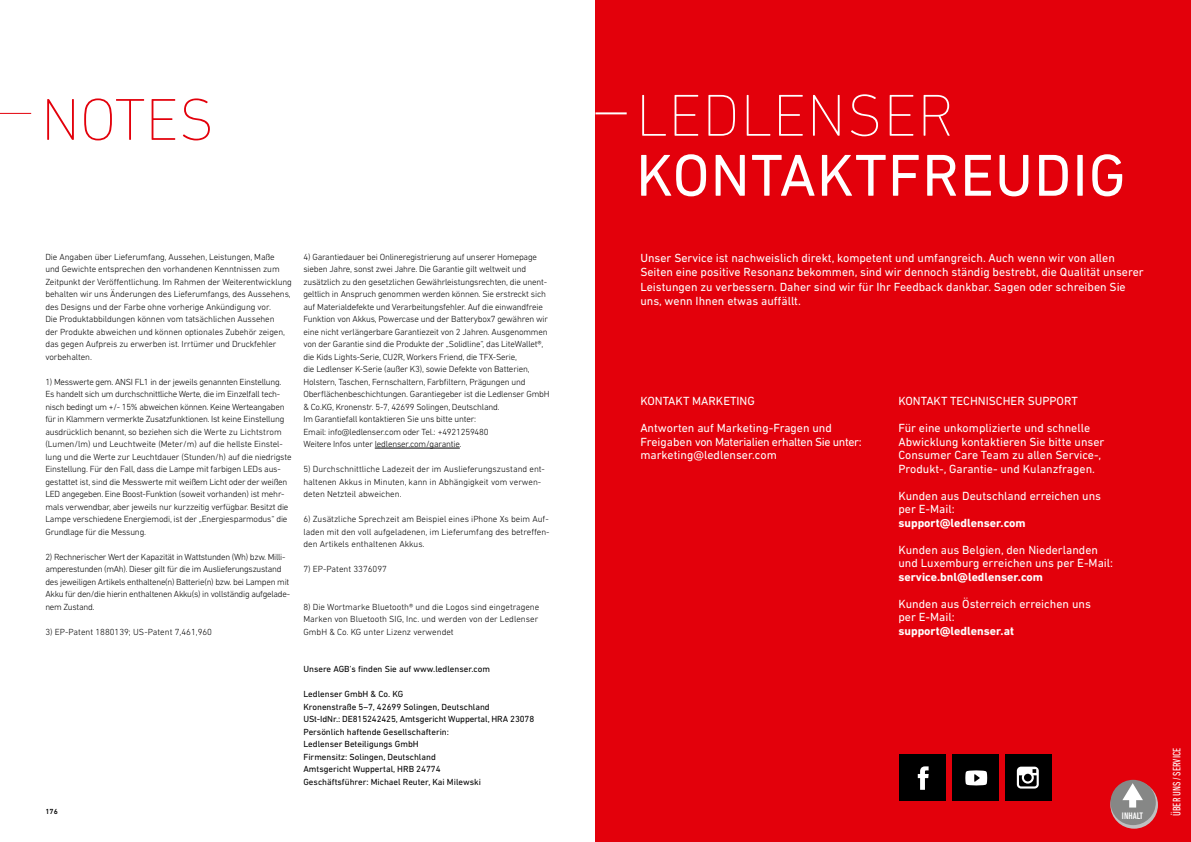
<style>
.page{position:relative;width:1191px;height:842px;background:#fff}
.page>*{position:absolute;margin:0;border:0;box-sizing:border-box;transform-origin:0 0}
.t1{font:60px "DIN Next LT Pro";letter-spacing:.015em;color:#fff}
.t2{font:200 60px "DIN Next LT Pro";letter-spacing:.015em;color:#fff}
.t3{font:200 60px "DIN Next LT Pro";color:#e3000b}
.t4{font:12px/13.5px "DIN Next LT Pro";color:#fff}
.t5{font:700 12px "DIN Next LT Pro";color:#fff}
.t6{font:condensed 11px "DIN Next LT Pro";letter-spacing:.005em;color:#fff}
.t7{font:500 condensed 9.6px "DIN Next LT Pro";color:#fff}
.t8{font:300 9px/12.5px "DIN Next LT Pro";letter-spacing:-.02em;color:#000}
.t9{font:300 9px/12.5px "DIN Next LT Pro";color:#000}
.t10{font:9px/12.5px "DIN Next LT Pro";color:#000}
.t11{font:500 7.5px "DIN Next LT Pro";color:#000}
</style>
<div class="page">
<div style="left:595px;top:0;width:596px;height:842px;background:#e3000b"></div>
<hr style="left:595px;top:112px;width:31px;height:2px;background:#fff">
<hr style="left:0;top:113px;width:31px;height:1px;background:#e3000b">
<hr style="left:375px;top:448px;width:85px;height:1px;background:#000">
<div style="left:899px;top:754px;width:47px;height:47px;background:#000"></div>
<svg style="left:917px;top:766px;width:11px;height:24px"></svg>
<div style="left:952px;top:754px;width:46px;height:47px;background:#000"></div>
<svg style="left:965px;top:770px;width:22px;height:15px"></svg>
<div style="left:1005px;top:754px;width:46px;height:47px;background:#000"></div>
<svg style="left:1016px;top:767px;width:22px;height:21px"></svg>
<svg style="left:1110px;top:781px;width:48px;height:48px"></svg>
<div style="left:1110px;top:780px;width:45px;height:45px;background:#868786;border-radius:50%"></div>
<svg style="left:1122px;top:783px;width:21px;height:24px"></svg>
<h1 class="t3" style="left:41px;top:85px;width:175px">NOTES</h1>
<p class="t8" style="left:45px;top:250px;width:248px">Die Angaben über Lieferumfang, Aussehen, Leistungen, Maße<br>und Gewichte entsprechen den vorhandenen Kenntnissen zum Zeitpunkt der Veröffentlichung. Im Rahmen der Weiterentwicklung behalten wir uns Änderungen des Lieferumfangs, des Aussehens, des Designs und der Farbe ohne vorherige Ankündigung vor.<br>Die Produktabbildungen können vom tatsächlichen Aussehen<br>der Produkte abweichen und können optionales Zubehör zeigen, das gegen Aufpreis zu erwerben ist. Irrtümer und Druckfehler vorbehalten.</p>
<p class="t8" style="left:45px;top:375px;width:248px">1) Messwerte gem. ANSI FL1 in der jeweils genannten Einstellung.<br>Es handelt sich um durchschnittliche Werte, die im Einzelfall tech&shy;nisch bedingt um +/- 15% abweichen können. Keine Werteangaben für in Klammern vermerkte Zusatzfunktionen. Ist keine Einstellung ausdrücklich benannt, so beziehen sich die Werte zu Lichtstrom (Lumen/lm) und Leuchtweite (Meter/m) auf die hellste Einstel&shy;lung und die Werte zur Leuchtdauer (Stunden/h) auf die niedrigste Einstellung. Für den Fall, dass die Lampe mit farbigen LEDs aus&shy;gestattet ist, sind die Messwerte mit weißem Licht oder der weißen LED angegeben. Eine Boost-Funktion (soweit vorhanden) ist mehr&shy;mals verwendbar, aber jeweils nur kurzzeitig verfügbar. Besitzt die Lampe verschiedene Energiemodi, ist der „Energiesparmodus“ die Grundlage für die Messung.</p>
<p class="t8" style="left:45px;top:550px;width:246px">2) Rechnerischer Wert der Kapazität in Wattstunden (Wh) bzw. Milli&shy;amperestunden (mAh). Dieser gilt für die im Auslieferungszustand des jeweiligen Artikels enthaltene(n) Batterie(n) bzw. bei Lampen mit Akku für den/die hierin enthaltenen Akku(s) in vollständig aufgelade&shy;nem Zustand.</p>
<p class="t9" style="left:45px;top:625px;width:168px">3) EP-Patent 1880139; US-Patent 7,461,960</p>
<p class="t11" style="left:45px;top:807px;width:14px">176</p>
<p class="t8" style="left:303px;top:250px;width:248px">4) Garantiedauer bei Onlineregistrierung auf unserer Homepage sieben Jahre, sonst zwei Jahre. Die Garantie gilt weltweit und zusätzlich zu den gesetzlichen Gewährleistungsrechten, die unent&shy;geltlich in Anspruch genommen werden können. Sie erstreckt sich auf Materialdefekte und Verarbeitungsfehler. Auf die einwandfreie Funktion von Akkus, Powercase und der Batterybox7 gewähren wir eine nicht verlängerbare Garantiezeit von 2 Jahren. Ausgenommen von der Garantie sind die Produkte der „Solidline“, das LiteWallet®, die Kids Lights-Serie, CU2R, Workers Friend, die TFX-Serie,<br>die Ledlenser K-Serie (außer K3), sowie Defekte von Batterien, Holstern, Taschen, Fernschaltern, Farbfiltern, Prägungen und Oberflächenbeschichtungen. Garantiegeber ist die Ledlenser GmbH &amp; Co.KG, Kronenstr. 5-7, 42699 Solingen, Deutschland.<br>Im Garantiefall kontaktieren Sie uns bitte unter:<br>Email: info@ledlenser.com oder Tel.: +4921259480<br>Weitere Infos unter ledlenser.com/garantie.</p>
<p class="t9" style="left:303px;top:463px;width:243px">5) Durchschnittliche Ladezeit der im Auslieferungszustand ent&shy;haltenen Akkus in Minuten, kann in Abhängigkeit vom verwen&shy;deten Netzteil abweichen.</p>
<p class="t8" style="left:303px;top:513px;width:248px;text-align:justify">6) Zusätzliche Sprechzeit am Beispiel eines iPhone Xs beim Auf&shy;laden mit den voll aufgeladenen, im Lieferumfang des betreffen&shy;den Artikels enthaltenen Akkus.</p>
<p class="t9" style="left:303px;top:563px;width:85px">7) EP-Patent 3376097</p>
<p class="t9" style="left:303px;top:600px;width:237px">8) Die Wortmarke Bluetooth® und die Logos sind eingetragene<br>Marken von Bluetooth SIG, Inc. und werden von der Ledlenser<br>GmbH &amp; Co. KG unter Lizenz verwendet</p>
<p class="t10" style="left:303px;top:663px;width:188px">Unsere AGB’s finden Sie auf www.ledlenser.com</p>
<p class="t10" style="left:303px;top:688px;width:232px">Ledlenser GmbH &amp; Co. KG<br>Kronenstraße 5–7, 42699 Solingen, Deutschland<br>USt-IdNr.: DE815242425, Amtsgericht Wuppertal, HRA 23078<br>Persönlich haftende Gesellschafterin:<br>Ledlenser Beteiligungs GmbH<br>Firmensitz: Solingen, Deutschland<br>Amtsgericht Wuppertal, HRB 24774<br>Geschäftsführer: Michael Reuter, Kai Milewski</p>
<h1 class="t2" style="left:636px;top:81px;width:320px">LEDLENSER</h1>
<h1 class="t1" style="left:636px;top:141px;width:491px">KONTAKTFREUDIG</h1>
<p class="t4" style="left:640px;top:250px;width:505px;line-height:14.4px">Unser Service ist nachweislich direkt, kompetent und umfangreich. Auch wenn wir von allen Seiten eine positive Resonanz bekommen, sind wir dennoch ständig bestrebt, die Qualität unserer Leistungen zu verbessern. Daher sind wir für Ihr Feedback dankbar. Sagen oder schreiben Sie uns, wenn Ihnen etwas auffällt.</p>
<h2 class="t4" style="left:640px;top:394px;width:116px">KONTAKT MARKETING</h2>
<h2 class="t4" style="left:640px;top:421px;width:223px">Antworten auf Marketing-Fragen und<br>Freigaben von Materialien erhalten Sie unter: marketing@ledlenser.com</h2>
<h2 class="t4" style="left:898px;top:394px;width:181px">KONTAKT TECHNISCHER SUPPORT</h2>
<h2 class="t4" style="left:898px;top:421px;width:208px">Für eine unkomplizierte und schnelle Abwicklung kontaktieren Sie bitte unser Consumer Care Team zu allen Service-, Produkt-, Garantie- und Kulanzfragen.</h2>
<h2 class="t4" style="left:898px;top:489px;width:204px">Kunden aus Deutschland erreichen uns per E-Mail:</h2>
<h2 class="t5" style="left:898px;top:516px;width:129px">support@ledlenser.com</h2>
<h2 class="t4" style="left:898px;top:543px;width:216px">Kunden aus Belgien, den Niederlanden und Luxemburg erreichen uns per E-Mail:</h2>
<h2 class="t5" style="left:898px;top:570px;width:146px">service.bnl@ledlenser.com</h2>
<h2 class="t4" style="left:898px;top:597px;width:194px">Kunden aus Österreich erreichen uns per E-Mail:</h2>
<h2 class="t5" style="left:898px;top:624px;width:117px">support@ledlenser.at</h2>
<p class="t7" style="left:1122px;top:810px;width:23px">INHALT</p>
<p class="t6" style="left:1170px;top:816px;width:70px;rotate:-90deg">ÜBER UNS / SERVICE</p>
</div>
